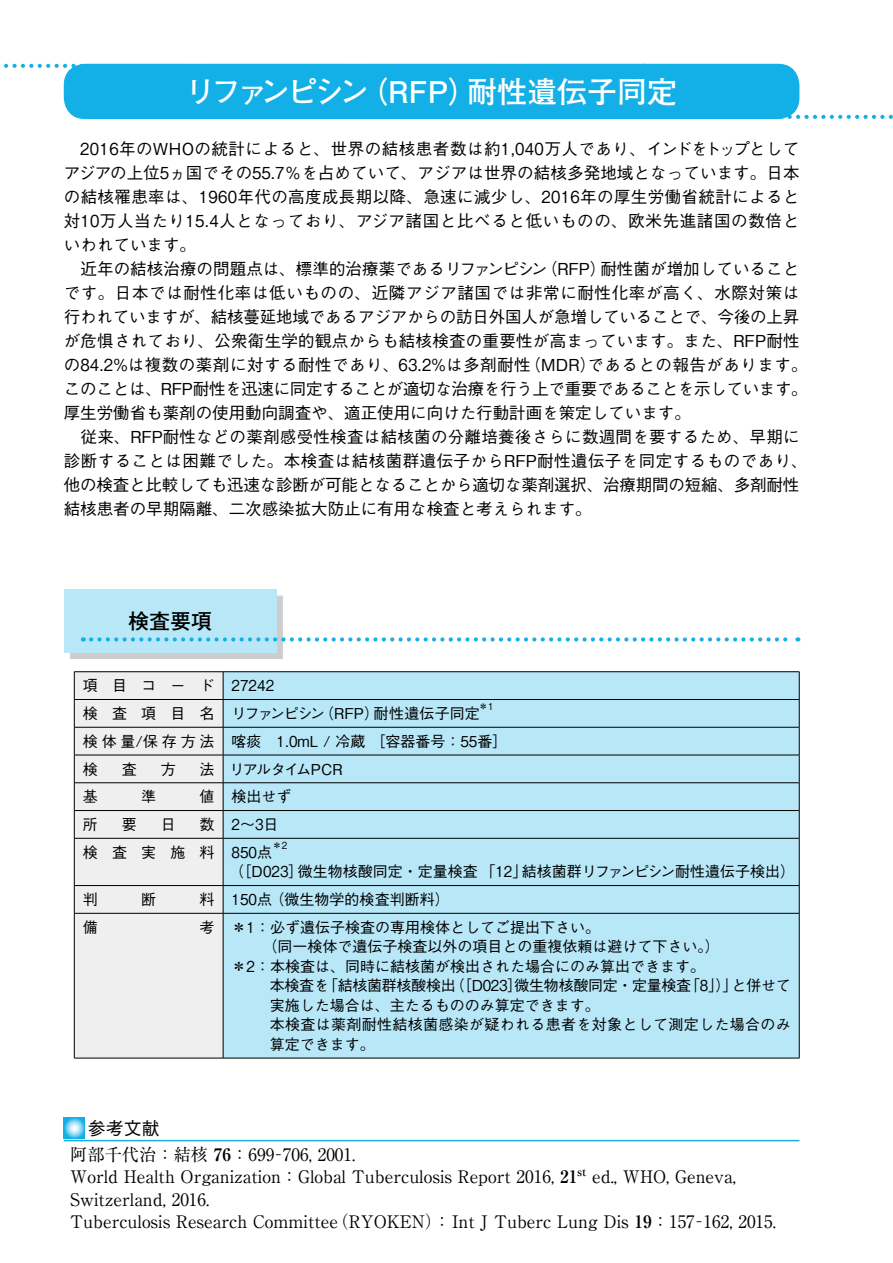
<style>
.page{position:relative;width:893px;height:1263px;background:#fff}
.page>*{position:absolute;margin:0;border:0;box-sizing:border-box;transform-origin:0 0}
.t1{font:700 30px "Futo Go B101 Pro";color:#fff}
.t2{font:700 21px "Futo Go B101 Pro";color:#000}
.t3{font:500 18px "Gothic BBB Pro";color:#000}
.t4{font:17.25px/22.5px "Ryumin Pro";color:#000}
.t5{font:500 16.5px/24px "Gothic BBB Pro";letter-spacing:.01em;color:#000;scale:.9 1}
.t6{font:500 15px/27.8px "Gothic BBB Pro";color:#000}
.t7{font:500 15px "Gothic BBB Pro";letter-spacing:-.02em;color:#000}
.t8{font:500 15px "Gothic BBB Pro";letter-spacing:.02em;color:#000}
.t9{font:500 15px/27.8px "Gothic BBB Pro";letter-spacing:.475em;color:#000}
.t10{font:500 15px "Gothic BBB Pro";letter-spacing:-.065em;color:#000}
.t11{font:500 9.75px "Gothic BBB Pro";color:#000}
.s1{font-weight:700}
</style>
<div class="page">
<div style="left:75px;top:672px;width:148px;height:386px;background:#efefef"></div>
<div style="left:224px;top:672px;width:575px;height:386px;background:#b8e7f8"></div>
<hr style="left:74px;top:671px;width:149px;height:1px;background:#000">
<hr style="left:223px;top:671px;width:576px;height:1px;background:#000">
<hr style="left:74px;top:699px;width:149px;height:1px;background:#000">
<hr style="left:223px;top:699px;width:576px;height:1px;background:#000">
<hr style="left:74px;top:727px;width:149px;height:1px;background:#000">
<hr style="left:223px;top:727px;width:576px;height:1px;background:#000">
<hr style="left:74px;top:755px;width:149px;height:1px;background:#000">
<hr style="left:223px;top:755px;width:576px;height:1px;background:#000">
<hr style="left:74px;top:838px;width:149px;height:1px;background:#000">
<hr style="left:74px;top:838px;width:1px;height:47px;background:#000">
<hr style="left:223px;top:838px;width:576px;height:1px;background:#000">
<hr style="left:799px;top:838px;width:1px;height:47px;background:#000">
<hr style="left:74px;top:885px;width:149px;height:1px;background:#000">
<svg style="left:74px;top:886px;width:1px;height:27px"></svg>
<hr style="left:223px;top:885px;width:576px;height:1px;background:#000">
<svg style="left:799px;top:886px;width:1px;height:27px"></svg>
<hr style="left:74px;top:913px;width:149px;height:1px;background:#000">
<hr style="left:74px;top:913px;width:1px;height:145px;background:#000">
<hr style="left:223px;top:913px;width:576px;height:1px;background:#000">
<hr style="left:799px;top:913px;width:1px;height:145px;background:#000">
<hr style="left:74px;top:1058px;width:149px;height:1px;background:#000">
<hr style="left:223px;top:838px;width:1px;height:47px;background:#000">
<svg style="left:223px;top:886px;width:1px;height:27px"></svg>
<hr style="left:223px;top:913px;width:1px;height:145px;background:#000">
<hr style="left:223px;top:1058px;width:576px;height:1px;background:#000">
<hr style="left:74px;top:782px;width:149px;height:1px;background:#000">
<svg style="left:74px;top:672px;width:1px;height:166px"></svg>
<hr style="left:74px;top:810px;width:149px;height:1px;background:#000">
<hr style="left:223px;top:782px;width:576px;height:1px;background:#000">
<svg style="left:223px;top:672px;width:1px;height:166px"></svg>
<svg style="left:799px;top:672px;width:1px;height:166px"></svg>
<hr style="left:223px;top:810px;width:576px;height:1px;background:#000">
<div style="left:64px;top:64px;width:735px;height:55px;background:#12b0e6;border-radius:21px"></div>
<svg style="left:4px;top:64px;width:77px;height:4px"></svg>
<svg style="left:782px;top:115px;width:111px;height:4px"></svg>
<div style="left:70px;top:595px;width:213px;height:64px;background:#cdcdcd"></div>
<div style="left:64px;top:589px;width:212px;height:64px;background:#b8e7f8"></div>
<svg style="left:91px;top:637px;width:707px;height:4px"></svg>
<svg style="left:64px;top:1117px;width:20px;height:21px"></svg>
<hr style="left:64px;top:1140px;width:735px;height:1px;background:#12b0e6">
<h1 class="t1" style="left:186px;top:67px;width:493px">リファンピシン（RFP）耐性遺伝子同定</h1>
<p class="t5" style="left:64px;top:135px;width:828px;text-indent:17px">2016年のWHOの統計によると、世界の結核患者数は約1,040万人であり、インドをトップとしてアジアの上位5ヵ国でその55.7％を占めていて、アジアは世界の結核多発地域となっています。日本の結核罹患率は、1960年代の高度成長期以降、急速に減少し、2016年の厚生労働省統計によると対10万人当たり15.4人となっており、アジア諸国と比べると低いものの、欧米先進諸国の数倍といわれています。<br>　近年の結核治療の問題点は、標準的治療薬であるリファンピシン（RFP）耐性菌が増加していることです。日本では耐性化率は低いものの、近隣アジア諸国では非常に耐性化率が高く、水際対策は行われていますが、結核蔓延地域であるアジアからの訪日外国人が急増していることで、今後の上昇が危惧されており、公衆衛生学的観点からも結核検査の重要性が高まっています。また、RFP耐性の84.2%は複数の薬剤に対する耐性であり、63.2%は多剤耐性（MDR）であるとの報告があります。このことは、RFP耐性を迅速に同定することが適切な治療を行う上で重要であることを示しています。厚生労働省も薬剤の使用動向調査や、適正使用に向けた行動計画を策定しています。<br>　従来、RFP耐性などの薬剤感受性検査は結核菌の分離培養後さらに数週間を要するため、早期に診断することは困難でした。本検査は結核菌群遺伝子からRFP耐性遺伝子を同定するものであり、他の検査と比較しても迅速な診断が可能となることから適切な薬剤選択、治療期間の短縮、多剤耐性結核患者の早期隔離、二次感染拡大防止に有用な検査と考えられます。</p>
<p class="t2" style="left:128px;top:604px;width:85px">検査要項</p>
<p class="t6" style="left:83px;top:670px;width:398px">項目コード 27242<br>検 査 項 目 名 リファンピシン（RFP）耐性遺伝子同定</p>
<p class="t11" style="left:479px;top:699px;width:17px">＊1</p>
<p class="t6" style="left:83px;top:725px;width:426px">検体量/保存方法 喀痰　1.0mL / 冷蔵　［容器番号：55番］検</p>
<p class="t6" style="left:122px;top:753px;width:16px">査</p>
<p class="t6" style="left:161px;top:753px;width:16px">方</p>
<p class="t10" style="left:200px;top:757px;width:145px">法 リアルタイムPCR</p>
<p class="t6" style="left:83px;top:781px;width:16px">基</p>
<p class="t6" style="left:141px;top:781px;width:16px">準</p>
<p class="t6" style="left:200px;top:781px;width:93px">値 検出せず</p>
<p class="t6" style="left:83px;top:809px;width:16px">所</p>
<p class="t6" style="left:122px;top:809px;width:16px">要</p>
<p class="t6" style="left:161px;top:809px;width:16px">日</p>
<p class="t9" style="left:83px;top:809px;width:197px;text-indent:117px">数 2～3日検査実施料 850点</p>
<p class="t11" style="left:272px;top:838px;width:17px">＊2</p>
<p class="t6" style="left:229px;top:856px;width:567px">（［D023］微生物核酸同定・定量検査 「12」結核菌群リファンピシン耐性遺伝子検出）</p>
<p class="t6" style="left:83px;top:884px;width:16px">判</p>
<p class="t6" style="left:141px;top:884px;width:16px">断</p>
<p class="t6" style="left:200px;top:884px;width:252px">料 150点 （微生物学的検査判断料）</p>
<p class="t6" style="left:83px;top:911px;width:16px">備</p>
<p class="t6" style="left:200px;top:911px;width:402px">考 ＊1：必ず遺伝子検査の専用検体としてご提出下さい。</p>
<p class="t6" style="left:262px;top:931px;width:459px">（同一検体で遺伝子検査以外の項目との重複依頼は避けて下さい。）</p>
<p class="t6" style="left:232px;top:950px;width:475px">＊2： 本検査は、同時に結核菌が検出された場合にのみ算出できます。</p>
<p class="t7" style="left:270px;top:974px;width:522px">本検査を「結核菌群核酸検出（［D023］微生物核酸同定・定量検査「8」）」と併せて</p>
<p class="t6" style="left:270px;top:989px;width:331px">実施した場合は、主たるもののみ算定できます。</p>
<p class="t8" style="left:270px;top:1013px;width:522px">本検査は薬剤耐性結核菌感染が疑われる患者を対象として測定した場合のみ</p>
<p class="t6" style="left:270px;top:1028px;width:106px">算定できます。</p>
<p class="t3" style="left:88px;top:1113px;width:73px">参考文献</p>
<p class="t4" style="left:70px;top:1142px;width:707px">阿部千代治：結核 <span class="s1">76</span>：699－706, 2001.<br>World Health Organization：Global Tuberculosis Report 2016, <span class="s1">21</span><sup>st</sup> ed., WHO, Geneva, Switzerland, 2016.<br>Tuberculosis Research Committee（RYOKEN）： Int J Tuberc Lung Dis <span class="s1">19</span>：157－162, 2015.</p>
</div>
